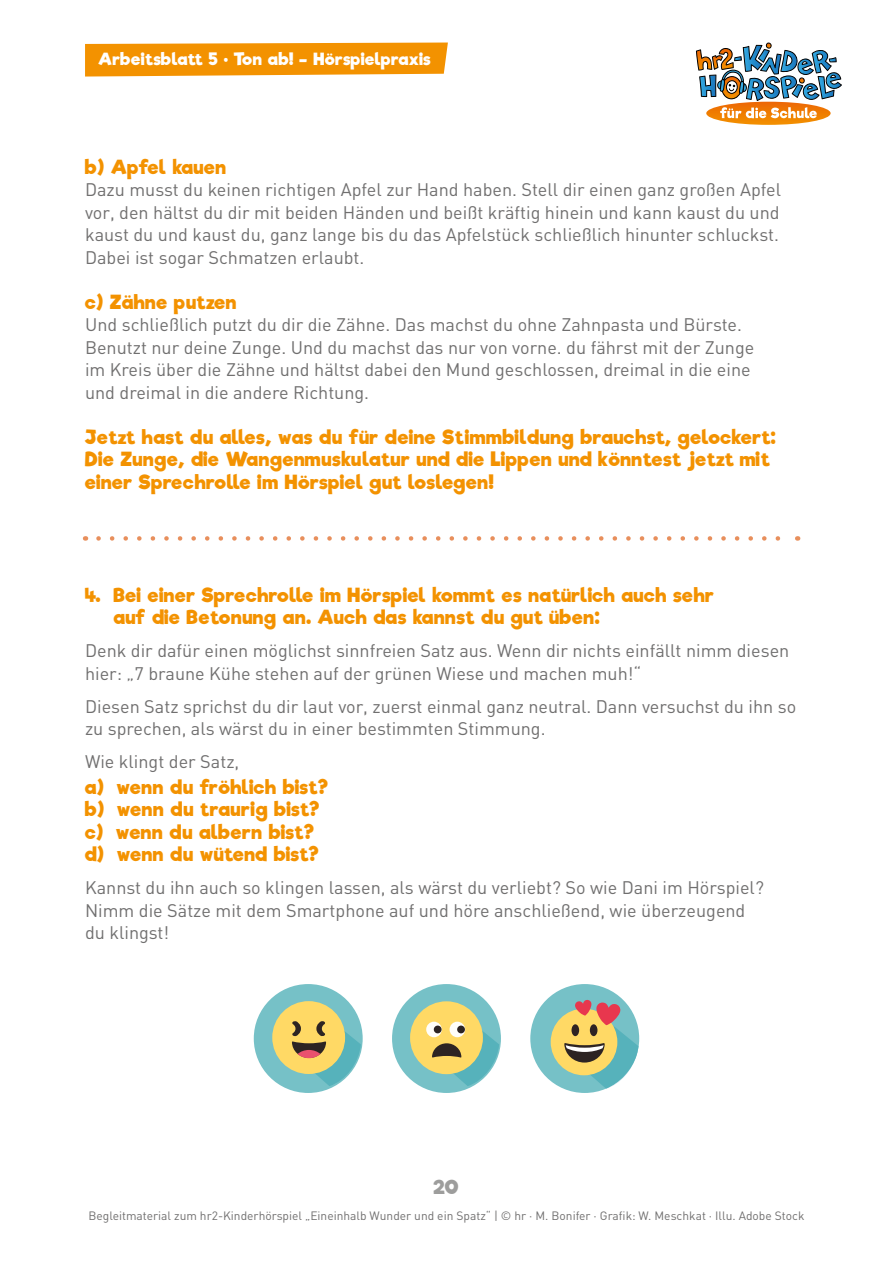
<style>
.page{position:relative;width:893px;height:1263px;background:#fff}
.page>*{position:absolute;margin:0;border:0;box-sizing:border-box;transform-origin:0 0}
.t1{font:19.5px/22.5px "Riffic";letter-spacing:.025em;color:#f39200}
.t2{font:19.5px "Riffic";color:#9d9d9c}
.t3{font:18px/22.5px "DIN";color:#706f6f}
.t4{font:16.8px "Riffic";letter-spacing:.025em;color:#fff}
.t5{font:12px "DIN";color:#706f6f}
</style>
<div class="page">
<svg style="left:696px;top:43px;width:146px;height:82px"></svg>
<svg style="left:98px;top:536px;width:683px;height:5px"></svg>
<svg style="left:85px;top:43px;width:363px;height:34px;background:#f39911"></svg>
<div style="left:254px;top:984px;width:109px;height:109px;background:#76c1c7;border-radius:50%"></div>
<div style="left:272px;top:1001px;width:73px;height:73px;background:#ffd965;border-radius:50%"></div>
<svg style="left:292px;top:1018px;width:69px;height:68px"></svg>
<div style="left:298px;top:1050px;width:22px;height:8px;background:#ea516e;border-radius:50%"></div>
<div style="left:392px;top:984px;width:109px;height:109px;background:#76c1c7;border-radius:50%"></div>
<div style="left:410px;top:1001px;width:73px;height:73px;background:#ffd965;border-radius:50%"></div>
<svg style="left:432px;top:1018px;width:67px;height:68px"></svg>
<svg style="left:426px;top:1022px;width:16px;height:15px"></svg>
<div style="left:434px;top:1025px;width:8px;height:8px;background:#2d2423;border-radius:50%"></div>
<div style="left:450px;top:1022px;width:15px;height:15px;background:#fffefa;border-radius:50%"></div>
<div style="left:457px;top:1025px;width:8px;height:8px;background:#2d2423;border-radius:50%"></div>
<div style="left:530px;top:984px;width:109px;height:109px;background:#76c1c7;border-radius:50%"></div>
<div style="left:551px;top:1009px;width:66px;height:66px;background:#ffd965;border-radius:50%"></div>
<svg style="left:564px;top:1000px;width:74px;height:89px"></svg>
<p class="t4" style="left:98px;top:48px;width:334px">Arbeitsblatt 5 · Ton ab! - Hörspielpraxis</p>
<p class="t1" style="left:85px;top:156px;width:143px">b) Apfel kauen</p>
<p class="t3" style="left:85px;top:178px;width:697px;text-align:justify">Dazu musst du keinen richtigen Apfel zur Hand haben. Stell dir einen ganz großen Apfel vor, den hältst du dir mit beiden Händen und beißt kräftig hinein und kann kaust du und kaust du und kaust du, ganz lange bis du das Apfelstück schließlich hinunter schluckst.<br>Dabei ist sogar Schmatzen erlaubt.</p>
<p class="t1" style="left:85px;top:291px;width:153px">c) Zähne putzen</p>
<p class="t3" style="left:85px;top:313px;width:671px">Und schließlich putzt du dir die Zähne. Das machst du ohne Zahnpasta und Bürste.<br>Benutzt nur deine Zunge. Und du machst das nur von vorne. du fährst mit der Zunge im Kreis über die Zähne und hältst dabei den Mund geschlossen, dreimal in die eine und dreimal in die andere Richtung.</p>
<p class="t1" style="left:85px;top:426px;width:692px">Jetzt hast du alles, was du für deine Stimmbildung brauchst, gelockert:<br>Die Zunge, die Wangenmuskulatur und die Lippen und könntest jetzt mit einer Sprechrolle im Hörspiel gut loslegen!</p>
<p class="t1" style="left:114px;top:583px;width:602px;text-indent:-29px">4. Bei einer Sprechrolle im Hörspiel kommt es natürlich auch sehr auf die Betonung an. Auch das kannst du gut üben:</p>
<p class="t3" style="left:85px;top:639px;width:706px">Denk dir dafür einen möglichst sinnfreien Satz aus. Wenn dir nichts einfällt nimm diesen hier: „7 braune Kühe stehen auf der grünen Wiese und machen muh!“</p>
<p class="t3" style="left:85px;top:694px;width:713px">Diesen Satz sprichst du dir laut vor, zuerst einmal ganz neutral. Dann versuchst du ihn so zu sprechen, als wärst du in einer bestimmten Stimmung.</p>
<p class="t3" style="left:85px;top:750px;width:156px">Wie klingt der Satz,</p>
<p class="t1" style="left:85px;top:775px;width:245px">a) wenn du fröhlich bist? b) wenn du traurig bist? c) wenn du albern bist? d) wenn du wütend bist?</p>
<p class="t3" style="left:85px;top:876px;width:680px">Kannst du ihn auch so klingen lassen, als wärst du verliebt? So wie Dani im Hörspiel?<br>Nimm die Sätze mit dem Smartphone auf und höre anschließend, wie überzeugend du klingst!</p>
<p class="t2" style="left:434px;top:1175px;width:27px">20</p>
<p class="t5" style="left:89px;top:1208px;width:717px">Begleitmaterial zum hr2-Kinderhörspiel „Eineinhalb Wunder und ein Spatz“ | © hr · M. Bonifer · Grafik: W. Meschkat · Illu. Adobe Stock</p>
</div>
